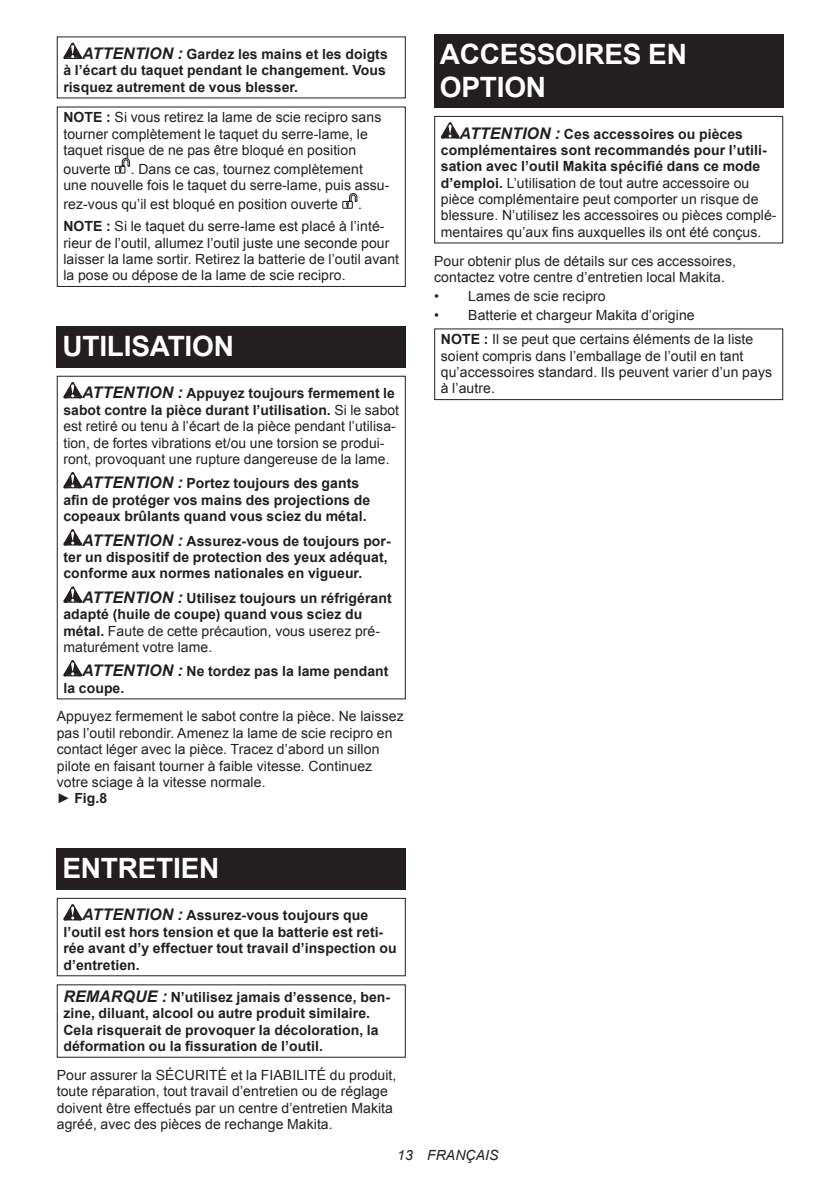
<style>
.page{position:relative;width:840px;height:1191px;background:#fff}
.page>*{position:absolute;margin:0;border:0;box-sizing:border-box;transform-origin:0 0}
.t1{font:700 28px/32.8px "Arial";letter-spacing:-.01em;color:#fff}
.t2{font:14px/16.4px "Arial";letter-spacing:.005em;color:#231f20}
.t3{font:700 14px/16.4px "Arial";letter-spacing:.005em;color:#231f20}
.t4{font:italic 14px "Arial";letter-spacing:.005em;color:#231f20}
.s1{font-style:italic;font-size:16px}
.s2{font-weight:700}
.s3{font-weight:700;font-style:italic;font-size:16px}
.s4{font-weight:400}
</style>
<div class="page">
<svg style="left:63px;top:43px;width:19px;height:16px"></svg>
<svg style="left:114px;top:157px;width:16px;height:17px"></svg>
<svg style="left:342px;top:193px;width:16px;height:16px"></svg>
<div style="left:57px;top:106px;width:348px;height:181px;border:1px solid #231f20"></div>
<div style="left:57px;top:327px;width:348px;height:41px;background:#231f20"></div>
<svg style="left:63px;top:382px;width:19px;height:16px"></svg>
<svg style="left:63px;top:472px;width:19px;height:16px"></svg>
<svg style="left:63px;top:529px;width:19px;height:16px"></svg>
<svg style="left:63px;top:586px;width:19px;height:17px"></svg>
<svg style="left:63px;top:660px;width:19px;height:16px"></svg>
<div style="left:57px;top:376px;width:348px;height:323px;border:1px solid #231f20"></div>
<div style="left:57px;top:848px;width:348px;height:41px;background:#231f20"></div>
<svg style="left:63px;top:904px;width:19px;height:16px"></svg>
<div style="left:57px;top:898px;width:348px;height:78px;border:1px solid #231f20"></div>
<div style="left:434px;top:34px;width:348px;height:74px;background:#231f20"></div>
<svg style="left:440px;top:122px;width:19px;height:16px"></svg>
<div style="left:434px;top:116px;width:348px;height:127px;border:1px solid #231f20"></div>
<div style="left:434px;top:328px;width:348px;height:72px;border:1px solid #231f20"></div>
<p class="t3" style="left:63px;top:46px;width:326px;text-indent:19px"><span class="s1">ATTENTION :</span> Gardez les mains et les doigts à l’écart du taquet pendant le changement. Vous risquez autrement de vous blesser.</p>
<p class="t2" style="left:63px;top:109px;width:319px"><span class="s2">NOTE :</span> Si vous retirez la lame de scie recipro sans tourner complètement le taquet du serre-lame, le taquet risque de ne pas être bloqué en position</p>
<p class="t2" style="left:63px;top:161px;width:49px">ouverte</p>
<p class="t2" style="left:63px;top:161px;width:327px;text-indent:67px">. Dans ce cas, tournez complètement une nouvelle fois le taquet du serre-lame, puis assu-</p>
<p class="t2" style="left:63px;top:196px;width:276px">rez-vous qu’il est bloqué en position ouverte</p>
<p class="t2" style="left:63px;top:193px;width:322px;line-height:22px;text-indent:294px">.<br><span class="s2">NOTE :</span> Si le taquet du serre-lame est placé à l’inté-</p>
<p class="t2" style="left:63px;top:234px;width:337px">rieur de l’outil, allumez l’outil juste une seconde pour laisser la lame sortir. Retirez la batterie de l’outil avant la pose ou dépose de la lame de scie recipro.</p>
<h1 class="t1" style="left:62px;top:331px;width:173px">UTILISATION</h1>
<p class="t2" style="left:63px;top:385px;width:337px;text-indent:19px"><span class="s3">ATTENTION :</span> <span class="s2">Appuyez toujours fermement le sabot contre la pièce durant l’utilisation.</span> Si le sabot est retiré ou tenu à l’écart de la pièce pendant l’utilisa&shy;tion, de fortes vibrations et/ou une torsion se produi&shy;ront, provoquant une rupture dangereuse de la lame.</p>
<p class="t3" style="left:63px;top:475px;width:308px;text-align:center"><span class="s1">ATTENTION :</span> Portez toujours des gants<br>afin de protéger vos mains des projections de copeaux brûlants quand vous sciez du métal.</p>
<p class="t3" style="left:63px;top:533px;width:329px;text-indent:19px"><span class="s1">ATTENTION :</span> Assurez-vous de toujours por&shy;ter un dispositif de protection des yeux adéquat, conforme aux normes nationales en vigueur.</p>
<p class="t3" style="left:63px;top:590px;width:330px;text-indent:19px"><span class="s1">ATTENTION :</span> Utilisez toujours un réfrigérant adapté (huile de coupe) quand vous sciez du métal. <span class="s4">Faute de cette précaution, vous userez pré&shy;maturément votre lame.</span></p>
<p class="t3" style="left:63px;top:663px;width:326px;text-indent:19px"><span class="s1">ATTENTION :</span> Ne tordez pas la lame pendant la coupe.</p>
<p class="t2" style="left:57px;top:708px;width:348px">Appuyez fermement le sabot contre la pièce. Ne laissez pas l’outil rebondir. Amenez la lame de scie recipro en contact léger avec la pièce. Tracez d’abord un sillon pilote en faisant tourner à faible vitesse. Continuez votre sciage à la vitesse normale.<br>► <span class="s2">Fig.8</span></p>
<h1 class="t1" style="left:62px;top:853px;width:158px">ENTRETIEN</h1>
<p class="t3" style="left:63px;top:907px;width:334px;text-indent:19px"><span class="s1">ATTENTION :</span> Assurez-vous toujours que l’outil est hors tension et que la batterie est reti&shy;rée avant d’y effectuer tout travail d’inspection ou d’entretien.</p>
<p class="t3" style="left:63px;top:989px;width:328px"><span class="s1">REMARQUE :</span> N’utilisez jamais d’essence, ben&shy;zine, diluant, alcool ou autre produit similaire.<br>Cela risquerait de provoquer la décoloration, la déformation ou la fissuration de l’outil.</p>
<p class="t2" style="left:57px;top:1066px;width:341px">Pour assurer la SÉCURITÉ et la FIABILITÉ du produit, toute réparation, tout travail d’entretien ou de réglage doivent être effectués par un centre d’entretien Makita agréé, avec des pièces de rechange Makita.</p>
<h1 class="t1" style="left:439px;top:38px;width:248px">ACCESSOIRES EN<br>OPTION</h1>
<p class="t2" style="left:440px;top:125px;width:337px;text-indent:19px"><span class="s3">ATTENTION :</span> <span class="s2">Ces accessoires ou pièces complémentaires sont recommandés pour l’utili&shy;sation avec l’outil Makita spécifié dans ce mode d’emploi.</span> L’utilisation de tout autre accessoire ou pièce complémentaire peut comporter un risque de blessure. N’utilisez les accessoires ou pièces complé&shy;mentaires qu’aux fins auxquelles ils ont été conçus.</p>
<p class="t2" style="left:434px;top:252px;width:303px">Pour obtenir plus de détails sur ces accessoires, contactez votre centre d’entretien local Makita.</p>
<p class="t2" style="left:434px;top:288px;width:173px">• Lames de scie recipro</p>
<p class="t2" style="left:440px;top:304px;width:314px;line-height:23.8px;text-indent:-7px">• Batterie et chargeur Makita d’origine<br><span class="s2">NOTE :</span> Il se peut que certains éléments de la liste</p>
<p class="t2" style="left:440px;top:348px;width:332px">soient compris dans l’emballage de l’outil en tant qu’accessoires standard. Ils peuvent varier d’un pays à l’autre.</p>
<p class="t4" style="left:397px;top:1146px;width:103px">13 FRANÇAIS</p>
</div>
